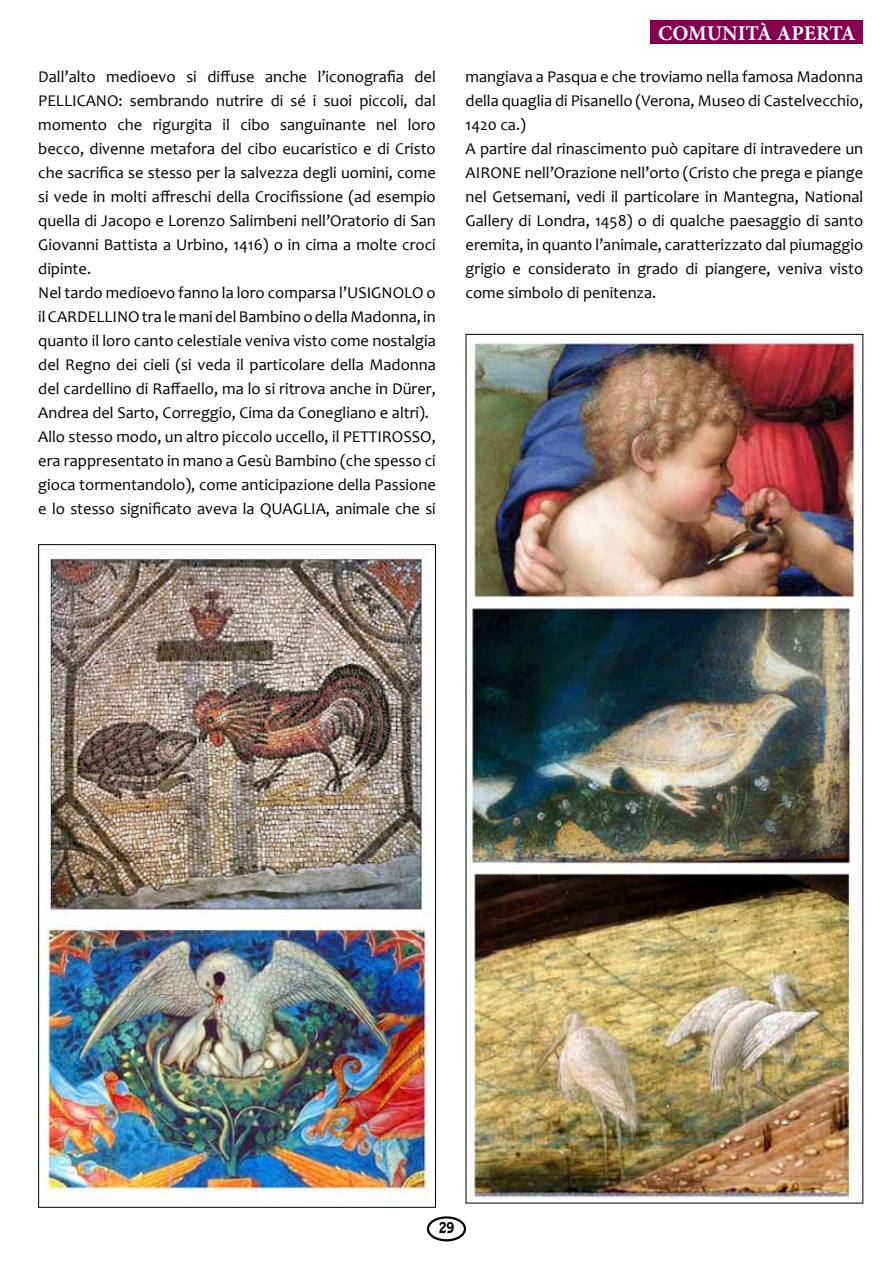
<style>
.page{position:relative;width:893px;height:1263px;background:#fff}
.page>*{position:absolute;margin:0;border:0;box-sizing:border-box;transform-origin:0 0}
.t1{font:700 21px "Minion Pro";color:#fff}
.t2{font:16.5px/24px "Candara";color:#000}
.t3{font:13.5px "Hobo Std";color:#000}
</style>
<div class="page">
<div style="left:427px;top:1216px;width:39px;height:25px;border:2px solid #000;border-radius:50%"></div>
<svg style="left:436px;top:1219px;width:21px;height:2px"></svg>
<div style="left:651px;top:21px;width:212px;height:23px;background:#85004d"></div>
<img style="left:40px;top:553px;width:394px;height:648px">
<img style="left:468px;top:337px;width:393px;height:861px">
<p class="t2" style="left:38px;top:65px;width:399px">Dall’alto medioevo si diffuse anche l’iconografia del<br>PELLICANO</p>
<p class="t2" style="left:38px;top:89px;width:399px;text-indent:80px">: sembrando nutrire di sé i suoi piccoli, dal momento che rigurgita il cibo sanguinante nel loro becco, divenne metafora del cibo eucaristico e di Cristo che sacrifica se stesso per la salvezza degli uomini, come si vede in molti affreschi della Crocifissione (ad esempio quella di Jacopo e Lorenzo Salimbeni nell’Oratorio di San Giovanni Battista a Urbino, 1416) o in cima a molte croci dipinte.<br>N el tardo medioevo fanno la loro comparsa l’USIGNOLO</p>
<p class="t2" style="left:427px;top:281px;width:11px">o</p>
<p class="t2" style="left:38px;top:305px;width:399px;text-indent:104px">tra le mani del Bambino o della Madonna, in quanto il loro canto celestiale veniva visto come nostalgia del Regno dei cieli (si veda il particolare della Madonna del cardellino di Raffaello, ma lo si ritrova anche in Dürer, Andrea del Sarto, Correggio, Cima da Conegliano e altri).<br>Allo stesso modo, un altro piccolo uccello, il PETTI</p>
<p class="t2" style="left:38px;top:305px;width:49px">il CARDELLINO</p>
<p class="t2" style="left:38px;top:425px;width:399px;text-align:justify;text-indent:344px">ROSSO, era rappresentato in mano a Gesù Bambino (che spesso ci gioca tormentandolo), come anticipazione della Passione e lo stesso significato aveva la QUAGLIA, animale che si</p>
<p class="t1" style="left:658px;top:18px;width:199px">COMUNITÀ APERTA</p>
<p class="t2" style="left:466px;top:65px;width:399px">mangiava a Pasqua e che troviamo nella famosa Madonna della quaglia di Pisanello (Verona, Museo di Castelvecchio, 1420 ca.)<br>A partire dal rinascimento può capitare di intravedere un AI RONE</p>
<p class="t2" style="left:466px;top:161px;width:399px;text-align:justify;text-indent:59px">nell’Orazione nell’orto (Cristo che prega e piange nel Getsemani, vedi il particolare in Mantegna, N ational Gallery di Londra, 1458) o di qualche paesaggio di santo eremita, in quanto l’animale, caratterizzato dal piumaggio grigio e considerato in grado di piangere, veniva visto come simbolo di penitenza.</p>
<p class="t3" style="left:439px;top:1218px;width:17px">29</p>
</div>
